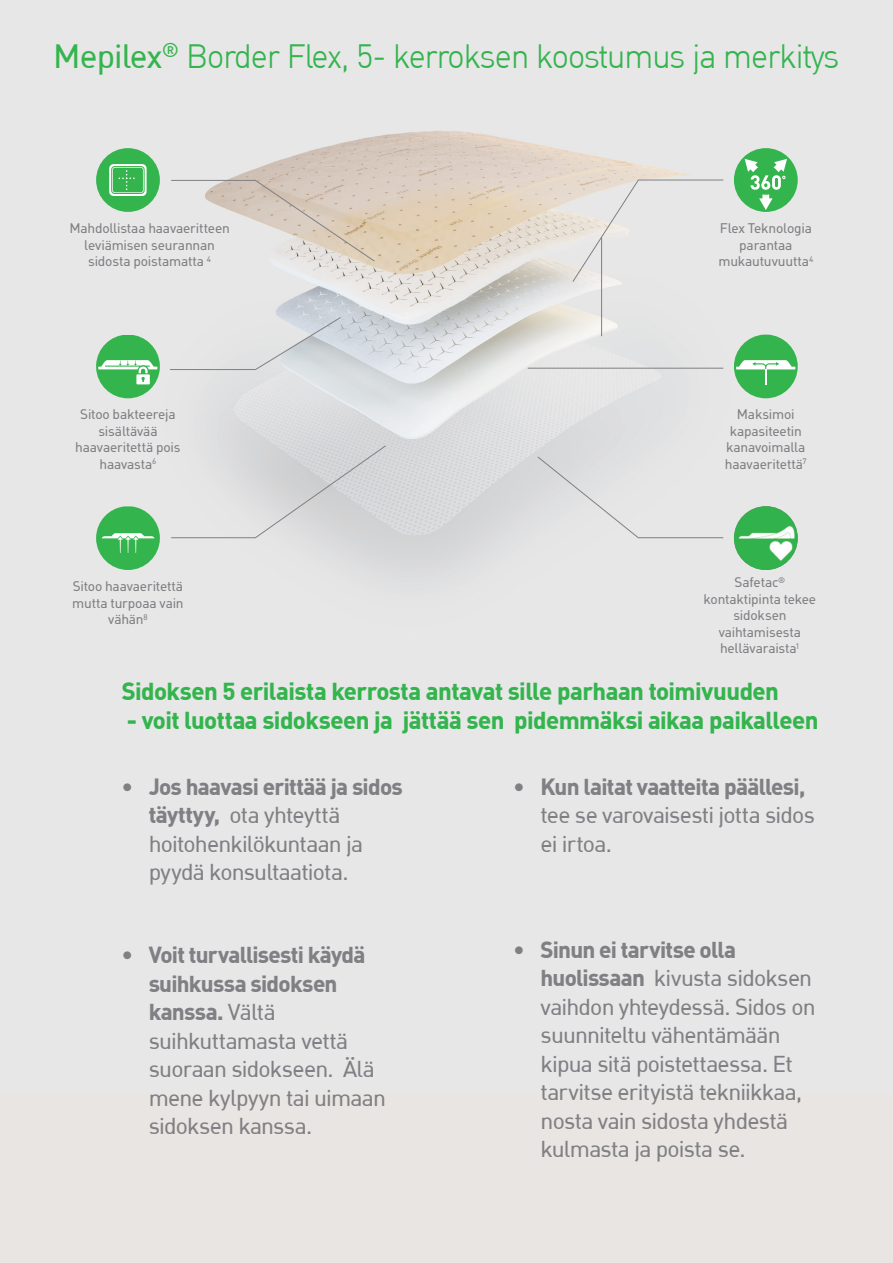
<style>
.page{position:relative;width:893px;height:1263px;background:#e8e5e2}
.page>*{position:absolute;margin:0;border:0;box-sizing:border-box;transform-origin:0 0}
.t1{font:300 33px "Molnlycke Din";letter-spacing:-.025em;color:#34b44d}
.Text_15_18{font:700 24px "Molnlycke Din";letter-spacing:-.02em;color:#34b44d}
.t2{font:22.5px/28.5px "Molnlycke Din";letter-spacing:-.035em;color:#807f83}
.Text_9_11{font:13.5px/16.5px "MHC Din";letter-spacing:-.015em;color:#807f83;text-align:center}
.s1{font-weight:400}
.s2{font-weight:700}
</style>
<div class="page">
<img style="left:96px;top:131px;width:702px;height:450px">
<img style="left:734px;top:506px;width:64px;height:64px;border-radius:32px">
<svg style="left:96px;top:506px;width:64px;height:64px"></svg>
<div style="left:96px;top:148px;width:64px;height:64px;background:#34b44d;border-radius:32px"></div>
<svg style="left:109px;top:164px;width:38px;height:32px"></svg>
<div style="left:111px;top:166px;width:33px;height:28px;border:1px solid #3cae49;border-radius:3px"></div>
<svg style="left:96px;top:335px;width:64px;height:63px"></svg>
<div style="left:734px;top:335px;width:64px;height:63px;background:#34b44d;border-radius:31px"></div>
<svg style="left:736px;top:360px;width:59px;height:24px"></svg>
<svg style="left:170px;top:180px;width:206px;height:82px"></svg>
<svg style="left:170px;top:445px;width:217px;height:93px"></svg>
<svg style="left:537px;top:456px;width:187px;height:82px"></svg>
<svg style="left:169px;top:316px;width:172px;height:54px"></svg>
<hr style="left:528px;top:368px;width:195px;height:1px;background:#807f83">
<svg style="left:572px;top:179px;width:152px;height:104px"></svg>
<hr style="left:601px;top:237px;width:1px;height:99px;background:#807f83">
<div style="left:734px;top:148px;width:64px;height:64px;background:#34b44d;border-radius:50%"></div>
<svg style="left:745px;top:159px;width:42px;height:51px"></svg>
<p class="t1" style="left:53px;top:38px;width:788px"><span class="s1">Mepilex</span><sup>®</sup> Border Flex, 5- kerroksen koostumus ja merkitys</p>
<p class="Text_9_11" style="left:69px;top:220px;width:162px">Mahdollistaa haavaeritteen leviämisen seurannan sidosta poistamatta <sup>4</sup></p>
<p class="Text_9_11" style="left:718px;top:220px;width:96px">Flex Teknologia parantaa mukautuvuutta<sup>4</sup></p>
<p class="Text_9_11" style="left:75px;top:406px;width:107px">Sitoo bakteereja sisältävää haavaeritettä pois haavasta<sup>6</sup></p>
<p class="Text_9_11" style="left:725px;top:406px;width:83px">Maksimoi kapasiteetin kanavoimalla haavaeritettä<sup>7</sup></p>
<p class="Text_9_11" style="left:72px;top:578px;width:113px">Sitoo haavaeritettä mutta turpoaa vain vähän<sup>8</sup></p>
<p class="Text_9_11" style="left:704px;top:574px;width:114px">Safetac<sup>® </sup>kontaktipinta tekee sidoksen vaihtamisesta hellävaraista<sup>1</sup></p>
<p class="Text_15_18" style="left:122px;top:677px;width:659px">Sidoksen 5 erilaista kerrosta antavat sille parhaan toimivuuden</p>
<p class="Text_15_18" style="left:127px;top:705px;width:693px">- voit luottaa sidokseen ja jättää sen pidemmäksi aikaa paikalleen</p>
<p class="t2" style="left:149px;top:772px;width:256px;text-indent:-27px"><span class="s2">• Jos haavasi erittää ja sidos täyttyy,</span> ota yhteyttä hoitohenkilökuntaan ja pyydä konsultaatiota.</p>
<p class="t2" style="left:149px;top:941px;width:239px;text-indent:-27px"><span class="s2">• Voit turvallisesti käydä suihkussa sidoksen kanssa.</span> Vältä suihkuttamasta vettä suoraan sidokseen. Älä mene kylpyyn tai uimaan sidoksen kanssa.</p>
<p class="t2" style="left:541px;top:772px;width:276px;text-indent:-27px"><span class="s2">• Kun laitat vaatteita päällesi, </span>tee se varovaisesti jotta sidos ei irtoa.</p>
<p class="t2" style="left:541px;top:935px;width:277px;text-indent:-27px"><span class="s2">• Sinun ei tarvitse olla huolissaan</span> kivusta sidoksen vaihdon yhteydessä. Sidos on suunniteltu vähentämään kipua sitä poistettaessa. Et tarvitse erityistä tekniikkaa, nosta vain sidosta yhdestä kulmasta ja poista se.</p>
</div>
